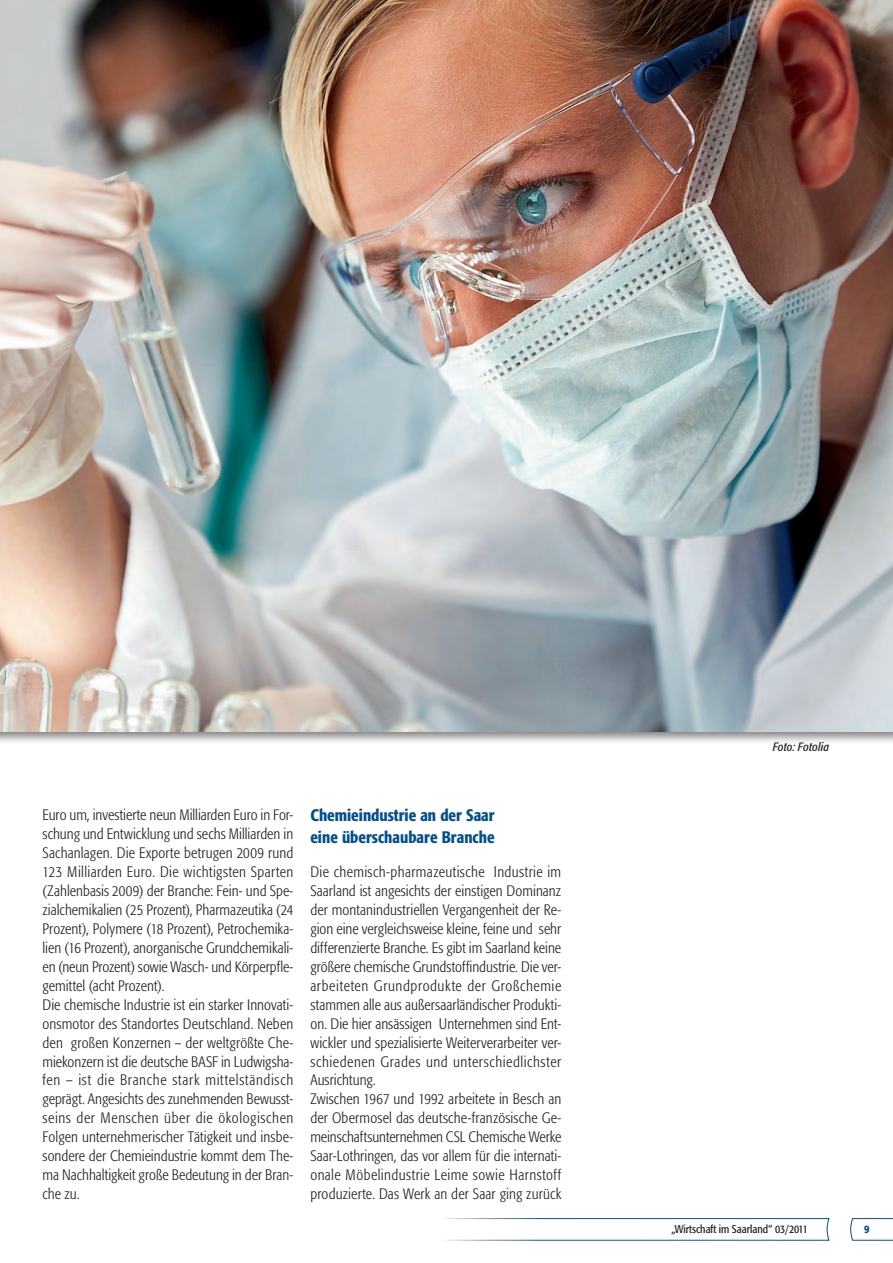
<style>
.page{position:relative;width:893px;height:1263px;background:#fff}
.page>*{position:absolute;margin:0;border:0;box-sizing:border-box;transform-origin:0 0}
.t1{font:500 16.5px/22.5px "Formata Condensed BQ";color:#004f8c}
.t2{font:300 15px/18.9px "Formata Condensed BQ";letter-spacing:.01em;color:#231f20}
.t3{font:italic 12px "Formata Condensed BQ";letter-spacing:.01em;color:#231f20}
.t4{font:11.25px "Formata Condensed BQ";color:#231f20}
.t5{font:500 11.25px "Formata Condensed BQ";color:#004f8c}
</style>
<div class="page">
<svg style="left:443px;top:1218px;width:386px;height:23px"></svg>
<svg style="left:850px;top:1218px;width:43px;height:23px"></svg>
<img style="left:0;top:0;width:893px;height:731px">
<p class="t2" style="left:43px;top:806px;width:252px">Euro um, investierte neun Milliarden Euro in For&shy;schung und Entwicklung und sechs Milliarden in Sachanlagen. Die Exporte betrugen 2009 rund 123 Milliarden Euro. Die wichtigsten Sparten (Zahlenbasis 2009) der Branche: Fein- und Spe&shy;zialchemikalien (25 Prozent), Pharmazeutika (24<br>Prozent), Polymere (18 Prozent), Petrochemika&shy;lien (16 Prozent), anorganische Grundchemikali&shy;en (neun Prozent) sowie Wasch- und Körperpfle&shy;gemittel (acht Prozent).<br>Die chemische Industrie ist ein starker Innovati&shy;onsmotor des Standortes Deutschland. Neben den großen Konzernen – der weltgrößte Che&shy;miekonzern ist die deutsche BASF in Ludwigsha&shy;fen – ist die Branche stark mittelständisch geprägt. Angesichts des zunehmenden Bewusst&shy;seins der Menschen über die ökologischen Folgen unternehmerischer Tätigkeit und insbe&shy;sondere der Chemieindustrie kommt dem The&shy;ma Nachhaltigkeit große Bedeutung in der Bran&shy;che zu.</p>
<p class="t1" style="left:310px;top:804px;width:186px">Chemieindustrie an der Saar eine überschaubare Branche</p>
<p class="t2" style="left:310px;top:862px;width:252px">Die chemisch-pharmazeutische Industrie im Saarland ist angesichts der einstigen Dominanz der montanindustriellen Vergangenheit der Re&shy;gion eine vergleichsweise kleine, feine und sehr differenzierte Branche. Es gibt im Saarland keine größere chemische Grundstoffindustrie. Die ver&shy;arbeiteten Grundprodukte der Großchemie stammen alle aus außersaarländischer Produkti&shy;on. Die hier ansässigen Unternehmen sind Ent&shy;wickler und spezialisierte Weiterverarbeiter ver&shy;schiedenen Grades und unterschiedlichster Ausrichtung.<br>Zwischen 1967 und 1992 arbeitete in Besch an der Obermosel das deutsche-französische Ge&shy;meinschaftsunternehmen CSL Chemische Werke Saar-Lothringen, das vor allem für die internati&shy;onale Möbelindustrie Leime sowie Harnstoff produzierte. Das Werk an der Saar ging zurück</p>
<p class="t3" style="left:773px;top:740px;width:58px">Foto: Fotolia</p>
<p class="t4" style="left:671px;top:1223px;width:138px">„Wirtschaft im Saarland“ 03/2011</p>
<p class="t5" style="left:864px;top:1222px;width:7px">9</p>
</div>
